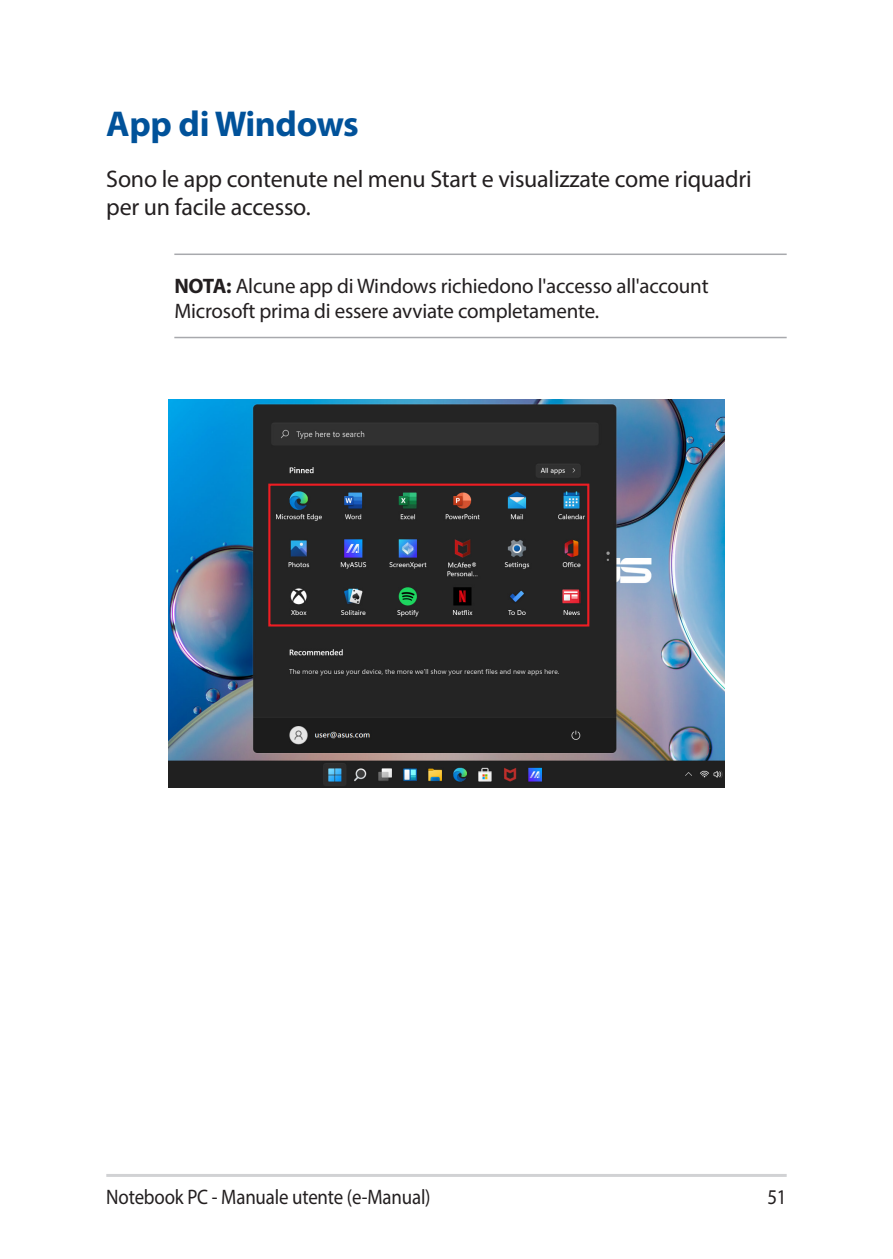
<style>
.page{position:relative;width:893px;height:1259px;background:#fff}
.page>*{position:absolute;margin:0;border:0;box-sizing:border-box;transform-origin:0 0}
.Heading_1{font:700 36px "Myriad Pro";letter-spacing:-.01em;color:#01529a}
.Body_Text{font:24px/28.8px "Myriad Pro";letter-spacing:-.01em;color:#231f20}
.Message{font:21px/25.2px "Myriad Pro";letter-spacing:-.01em;color:#231f20}
.Message-2{font:21px "Myriad Pro";letter-spacing:-.01em;color:#231f20;scale:.9 1}
.s1{font-weight:700}
</style>
<div class="page">
<hr style="left:106px;top:1174px;width:681px;height:3px;background:#d1d2d4">
<hr style="left:174px;top:253px;width:613px;height:2px;background:#a8a9ad">
<hr style="left:174px;top:337px;width:613px;height:1px;background:#a8a9ad">
<img style="left:168px;top:400px;width:557px;height:387px">
<div style="left:268px;top:483px;width:321px;height:143px;border:2px solid #ee1d23"></div>
<p class="Heading_1" style="left:106px;top:101px;width:254px">App di Windows</p>
<p class="Body_Text" style="left:106px;top:164px;width:647px">Sono le app contenute nel menu Start e visualizzate come riquadri per un facile accesso.</p>
<p class="Message" style="left:174px;top:273px;width:536px"><span class="s1">NOTA:</span> Alcune app di Windows richiedono l'accesso all'account<br>Microsoft prima di essere avviate completamente.</p>
<p class="Message-2" style="left:106px;top:1184px;width:362px">Notebook PC - Manuale utente (e-Manual)</p>
<p class="Message-2" style="left:767px;top:1184px;width:23px">51</p>
</div>
